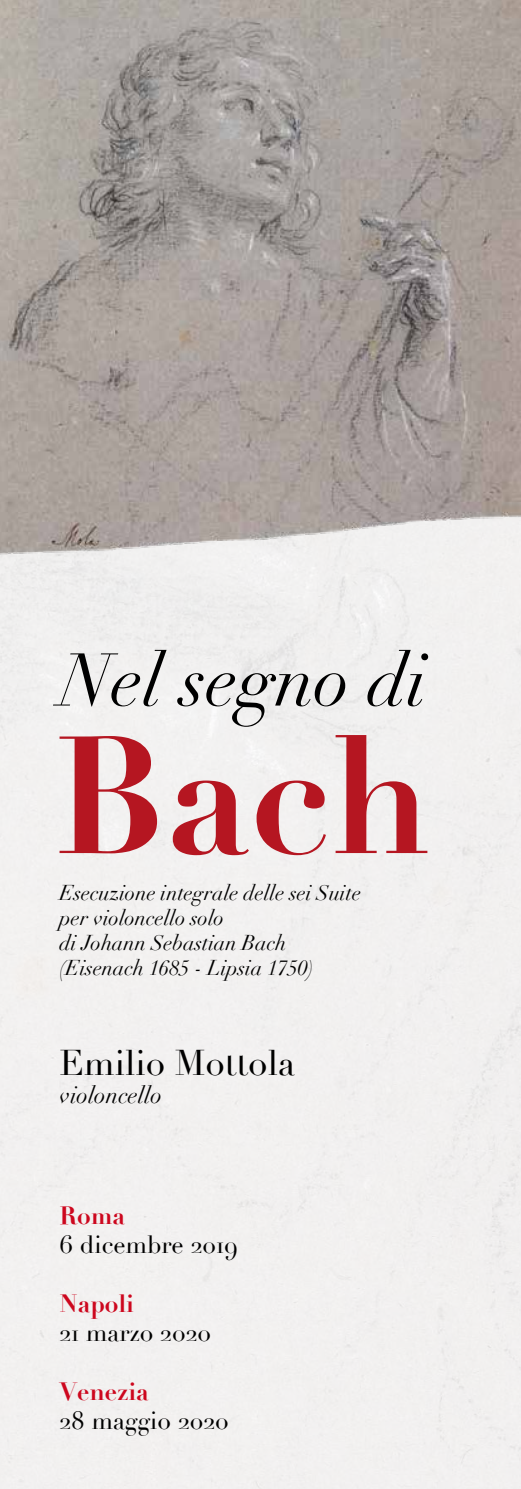
<style>
.page{position:relative;width:521px;height:1489px;background:#fff}
.page>*{position:absolute;margin:0;border:0;box-sizing:border-box;transform-origin:0 0}
.t1{font:italic 73.15px "Didot";color:#000}
.t2{font:35px "Didot";color:#000}
.t3{font:24.5px "Didot";color:#000}
.t4{font:700 24.5px "Didot";color:#cd071e}
.t5{font:italic 23.28px "Didot";color:#000}
.t6{font:italic 21px/25.2px "Didot";color:#000}
</style>
<div class="page">
<svg style="left:60px;top:735px;width:367px;height:120px;fill:#f1f0f0"></svg>
<img style="left:0;top:0;width:521px;height:561px">
<h1 class="t1" style="left:60px;top:635px;width:369px">Nel segno di</h1>
<p class="t6" style="left:60px;top:879px;width:303px">Esecuzione integrale delle sei Suite per violoncello solo<br>di Johann Sebastian Bach (Eisenach 1685 - Lipsia 1750)</p>
<h2 class="t2" style="left:60px;top:1042px;width:237px">Emilio Mottola</h2>
<p class="t5" style="left:60px;top:1080px;width:104px">violoncello</p>
<p class="t4" style="left:60px;top:1199px;width:67px">Roma</p>
<p class="t3" style="left:60px;top:1229px;width:180px">6 dicembre 2019</p>
<p class="t4" style="left:60px;top:1287px;width:76px">Napoli</p>
<p class="t3" style="left:60px;top:1317px;width:153px">21 marzo 2020</p>
<p class="t4" style="left:60px;top:1375px;width:91px">Venezia</p>
<p class="t3" style="left:60px;top:1405px;width:171px">28 maggio 2020</p>
</div>
